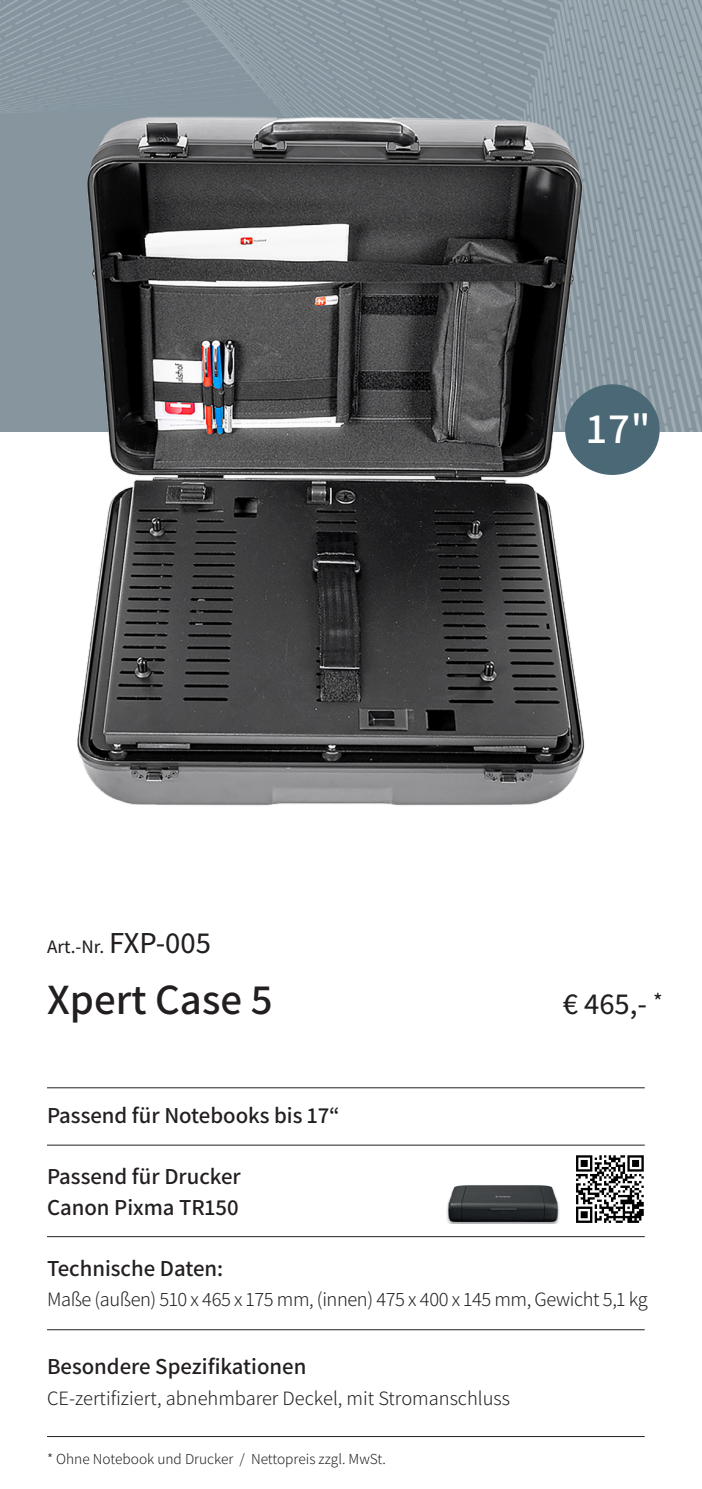
<style>
.page{position:relative;width:702px;height:1489px;background:#fff}
.page>*{position:absolute;margin:0;border:0;box-sizing:border-box;transform-origin:0 0}
.t1{font:600 43px "Assistant";color:#231f20}
.t2{font:600 43px "Assistant";color:#fff}
.t3{font:500 30.5px "Assistant";color:#231f20}
.t4{font:600 22.75px/30.5px "Assistant";color:#231f20}
.t5{font:300 20.25px "Assistant";letter-spacing:-.01em;color:#231f20}
.t6{font:500 19px "Assistant";color:#231f20}
.t7{font:300 15.25px "Assistant";color:#231f20}
.s1{font-size:30.5px}
</style>
<div class="page">
<img style="left:0;top:0;width:702px;height:431px">
<img style="left:6px;top:86px;width:683px;height:720px">
<div style="left:565px;top:384px;width:94px;height:91px;background:#4a6875;border-radius:50%"></div>
<hr style="left:47px;top:1144px;width:597px;height:1px;background:#231f20">
<hr style="left:47px;top:1236px;width:597px;height:1px;background:#231f20">
<hr style="left:47px;top:1329px;width:597px;height:1px;background:#231f20">
<hr style="left:47px;top:1435px;width:597px;height:1px;background:#231f20">
<hr style="left:47px;top:1087px;width:597px;height:1px;background:#231f20">
<img style="left:446px;top:1185px;width:114px;height:38px">
<svg style="left:576px;top:1155px;width:68px;height:68px"></svg>
<svg style="left:576px;top:1155px;width:67px;height:67px"></svg>
<h1 class="t2" style="left:587px;top:399px;width:65px">17"</h1>
<p class="t6" style="left:47px;top:933px;width:165px">Art.-Nr. <span class="s1">FXP-005</span></p>
<h1 class="t1" style="left:47px;top:970px;width:227px">Xpert Case 5</h1>
<h2 class="t3" style="left:563px;top:982px;width:101px">€ 465,- <sup>*</sup></h2>
<p class="t4" style="left:47px;top:1099px;width:294px">Passend für Notebooks bis 17“</p>
<p class="t4" style="left:47px;top:1160px;width:195px">Passend für Drucker<br>Canon Pixma TR150</p>
<p class="t4" style="left:47px;top:1251px;width:178px">Technische Daten:</p>
<p class="t5" style="left:47px;top:1285px;width:602px">Maße (außen) 510 x 465 x 175 mm, (innen) 475 x 400 x 145 mm, Gewicht 5,1 kg</p>
<p class="t4" style="left:47px;top:1349px;width:261px">Besondere Spezifikationen</p>
<p class="t5" style="left:47px;top:1383px;width:464px">CE-zertifiziert, abnehmbarer Deckel, mit Stromanschluss</p>
<p class="t7" style="left:47px;top:1447px;width:340px">* Ohne Notebook und Drucker / Nettopreis zzgl. MwSt.</p>
</div>
